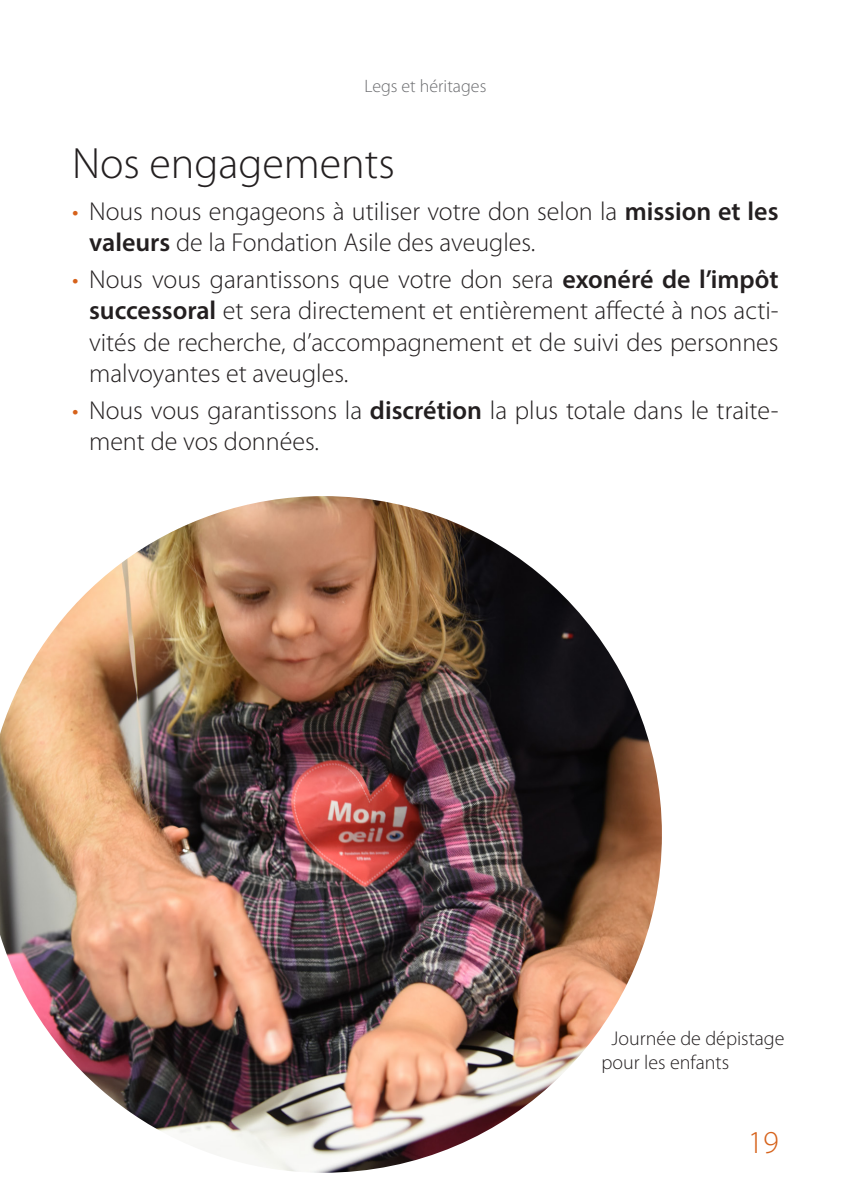
<style>
.page{position:relative;width:851px;height:1202px;background:#fff}
.page>*{position:absolute;margin:0;border:0;box-sizing:border-box;transform-origin:0 0}
.Rubrique_H2{font:300 44px "Myriad Pro";color:#231f20}
.t1{font:300 32px "Myriad Pro";color:#d6621b}
.Puces_P{font:300 26px/31.2px "Myriad Pro";color:#231f20}
.Rubrique_H2-2{font:300 20px/24px "Myriad Pro";color:#231f20}
.t2{font:300 18px "Myriad Pro";color:#6c6d70}
.s1{color:#d6621b}
.s2{font-weight:600}
</style>
<div class="page">
<img style="left:0;top:496px;width:661px;height:677px">
<p class="t2" style="left:364px;top:76px;width:123px">Legs et héritages</p>
<h2 class="Rubrique_H2" style="left:72px;top:139px;width:324px">Nos engagements</h2>
<p class="Puces_P" style="left:89px;top:196px;width:690px;text-indent:-17px"><span class="s1">•</span> Nous nous engageons à utiliser votre don selon la <span class="s2">mission et les valeurs</span> de la Fondation Asile des aveugles.</p>
<p class="Puces_P" style="left:89px;top:264px;width:691px;text-align:justify;text-indent:-17px"><span class="s1">•</span> Nous vous garantissons que votre don sera <span class="s2">exonéré de l’impôt successoral</span> et sera directement et entièrement affecté à nos acti&shy;vités de recherche, d’accompagnement et de suivi des personnes malvoyantes et aveugles.</p>
<p class="Puces_P" style="left:89px;top:395px;width:690px;text-indent:-17px"><span class="s1">•</span> Nous vous garantissons la <span class="s2">discrétion</span> la plus totale dans le traite&shy;ment de vos données.</p>
<h2 class="Rubrique_H2-2" style="left:601px;top:1027px;width:184px;text-indent:10px">Journée de dépistage pour les enfants</h2>
<p class="t1" style="left:747px;top:1124px;width:33px">19</p>
</div>
